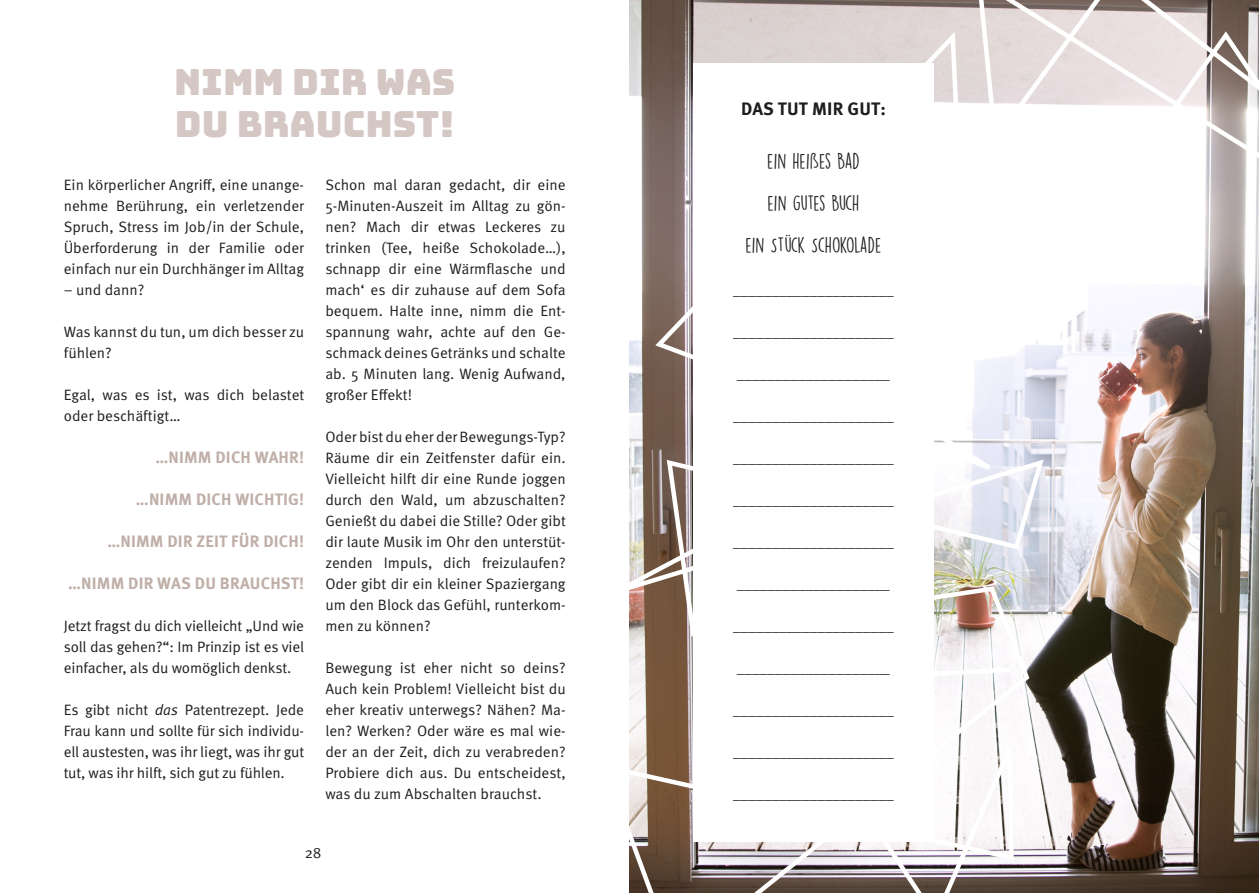
<style>
.page{position:relative;width:1259px;height:893px;background:#fff}
.page>*{position:absolute;margin:0;border:0;box-sizing:border-box;transform-origin:0 0}
.t1{font:36px/42px "Bungee";color:#d5c7c4}
.t2{font:19.5px/42px "Lemon Yellow Sun";letter-spacing:-.015em;color:#1d1d1b;text-align:center}
.t3{font:700 18px "Meta Pro";letter-spacing:.01em;color:#1d1d1b}
.t4{font:700 16.5px "Meta Pro";letter-spacing:.01em;color:#c0afa8}
.t5{font:15px/21px "Meta Pro";letter-spacing:-.005em;color:#1d1d1b;text-align:justify}
.s1{font-style:italic}
</style>
<div class="page">
<img style="left:629px;top:0;width:630px;height:893px">
<div style="left:693px;top:64px;width:240px;height:778px;background:#fff"></div>
<h1 class="t1" style="left:174px;top:61px;width:283px">NIMM DIR WAS<br>DU BRAUCHST!</h1>
<p class="t5" style="left:64px;top:175px;width:242px">Ein körperlicher Angriff, eine unange&shy;nehme Berührung, ein verletzender Spruch, Stress im Job/in der Schule, Überforderung in der Familie oder einfach nur ein Durchhänger im Alltag</p>
<p class="t5" style="left:64px;top:280px;width:82px">– und dann?</p>
<p class="t5" style="left:64px;top:322px;width:242px">Was kannst du tun, um dich besser zu fühlen?</p>
<p class="t5" style="left:64px;top:385px;width:242px">Egal, was es ist, was dich belastet oder beschäftigt…</p>
<p class="t4" style="left:155px;top:447px;width:150px">…NIMM DICH WAHR!</p>
<p class="t4" style="left:136px;top:489px;width:170px">…NIMM DICH WICHTIG!</p>
<p class="t4" style="left:107px;top:531px;width:198px">…NIMM DIR ZEIT FÜR DICH!</p>
<p class="t4" style="left:68px;top:573px;width:237px">…NIMM DIR WAS DU BRAUCHST!</p>
<p class="t5" style="left:64px;top:616px;width:242px">Jetzt fragst du dich vielleicht „Und wie soll das gehen?“: Im Prinzip ist es viel einfacher, als du womöglich denkst.</p>
<p class="t5" style="left:64px;top:700px;width:242px">Es gibt nicht <span class="s1">das</span> Patentrezept. Jede Frau kann und sollte für sich individu&shy;ell austesten, was ihr liegt, was ihr gut tut, was ihr hilft, sich gut zu fühlen.</p>
<p class="t5" style="left:325px;top:175px;width:242px">Schon mal daran gedacht, dir eine 5-Minuten-Auszeit im Alltag zu gön&shy;nen? Mach dir etwas Leckeres zu trinken (Tee, heiße Schokolade…), schnapp dir eine Wärmflasche und mach‘ es dir zuhause auf dem Sofa bequem. Halte inne, nimm die Ent&shy;spannung wahr, achte auf den Ge&shy;schmack deines Getränks und schalte ab. 5 Minuten lang. Wenig Aufwand, großer Effekt!</p>
<p class="t5" style="left:325px;top:427px;width:242px">Oder bist du eher der Bewegungs-Typ?<br>Räume dir ein Zeitfenster dafür ein.<br>Vielleicht hilft dir eine Runde joggen durch den Wald, um abzuschalten?<br>Genießt du dabei die Stille? Oder gibt dir laute Musik im Ohr den unterstüt&shy;zenden Impuls, dich freizulaufen?<br>Oder gibt dir ein kleiner Spaziergang um den Block das Gefühl, runterkom&shy;men zu können?</p>
<p class="t5" style="left:325px;top:658px;width:242px">Bewegung ist eher nicht so deins?<br>Auch kein Problem! Vielleicht bist du eher kreativ unterwegs? Nähen? Ma&shy;len? Werken? Oder wäre es mal wie&shy;der an der Zeit, dich zu verabreden?<br>Probiere dich aus. Du entscheidest, was du zum Abschalten brauchst.</p>
<p class="t5" style="left:305px;top:843px;width:18px">28</p>
<p class="t3" style="left:741px;top:97px;width:146px">DAS TUT MIR GUT:</p>
<h2 class="t2" style="left:745px;top:140px;width:138px">ein heißes Bad<br>ein gutes Buch<br>ein Stück Schokolade</h2>
<p class="t5" style="left:733px;top:280px;width:162px">_____________________</p>
<p class="t5" style="left:733px;top:322px;width:162px">_____________________</p>
<p class="t5" style="left:737px;top:364px;width:154px">____________________</p>
<p class="t5" style="left:733px;top:406px;width:162px">_____________________</p>
<p class="t5" style="left:733px;top:448px;width:162px">_____________________</p>
<p class="t5" style="left:733px;top:490px;width:162px">_____________________</p>
<p class="t5" style="left:733px;top:532px;width:162px">_____________________</p>
<p class="t5" style="left:737px;top:574px;width:154px">____________________</p>
<p class="t5" style="left:733px;top:616px;width:162px">_____________________</p>
<p class="t5" style="left:737px;top:658px;width:154px">____________________</p>
<p class="t5" style="left:733px;top:700px;width:162px">_____________________</p>
<p class="t5" style="left:733px;top:742px;width:162px">_____________________</p>
<p class="t5" style="left:733px;top:784px;width:162px">_____________________</p>
</div>
